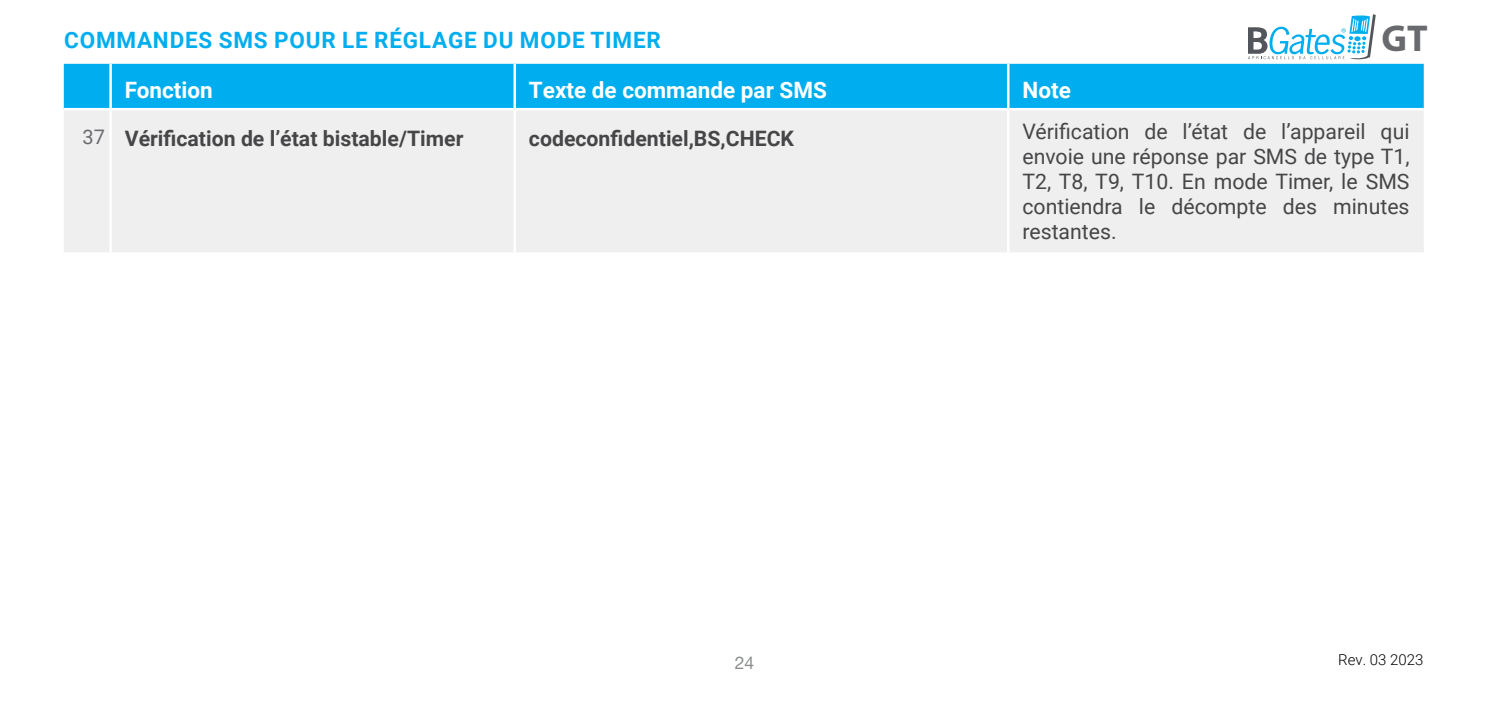
<style>
.page{position:relative;width:1489px;height:702px;background:#fff}
.page>*{position:absolute;margin:0;border:0;box-sizing:border-box;transform-origin:0 0}
.t1{font:700 37.5px "Myriad Pro";color:#696a6d}
.t2{font:700 22.5px "Roboto";letter-spacing:.035em;color:#00aeef}
.t3{font:700 22.5px "Roboto";color:#fff}
.t4{font:21.25px/25px "Roboto";color:#464547;text-align:justify}
.t5{font:700 21.25px "Roboto";color:#464547}
.t6{font:17.5px "Helvetica Neue LT Std";color:#8a8c8e}
.t7{font:300 15px "Roboto";color:#000}
.s1{font-weight:400;font-size:20px;color:#696a6d}
</style>
<div class="page">
<svg style="left:1248px;top:14px;width:127px;height:46px"></svg>
<div style="left:64px;top:64px;width:1359px;height:44px;background:#00aeef"></div>
<div style="left:64px;top:111px;width:1359px;height:141px;background:#efeff0"></div>
<hr style="left:109px;top:64px;width:3px;height:44px;background:#fff">
<hr style="left:513px;top:64px;width:3px;height:44px;background:#fff">
<hr style="left:1006px;top:64px;width:3px;height:44px;background:#fff">
<hr style="left:109px;top:110px;width:3px;height:142px;background:#fff">
<hr style="left:513px;top:110px;width:3px;height:142px;background:#fff">
<hr style="left:1006px;top:110px;width:3px;height:142px;background:#fff">
<p class="t2" style="left:64px;top:24px;width:598px">COMMANDES SMS POUR LE RÉGLAGE DU MODE TIMER</p>
<h1 class="t1" style="left:1381px;top:14px;width:48px">GT</h1>
<p class="t3" style="left:125px;top:74px;width:90px">Fonction</p>
<p class="t3" style="left:529px;top:74px;width:299px">Texte de commande par SMS</p>
<p class="t3" style="left:1022px;top:74px;width:50px">Note</p>
<p class="t5" style="left:82px;top:123px;width:382px"><span class="s1">37</span> Vérification de l’état bistable/Timer</p>
<p class="t5" style="left:529px;top:123px;width:267px">codeconfidentiel,BS,CHECK</p>
<p class="t4" style="left:1022px;top:118px;width:388px">Vérification de l’état de l’appareil qui envoie une réponse par SMS de type T1, T2, T8, T9, T10. En mode Timer, le SMS contiendra le décompte des minutes restantes.</p>
<p class="t6" style="left:734px;top:652px;width:21px">24</p>
<p class="t7" style="left:1338px;top:648px;width:87px">Rev. 03 2023</p>
</div>
